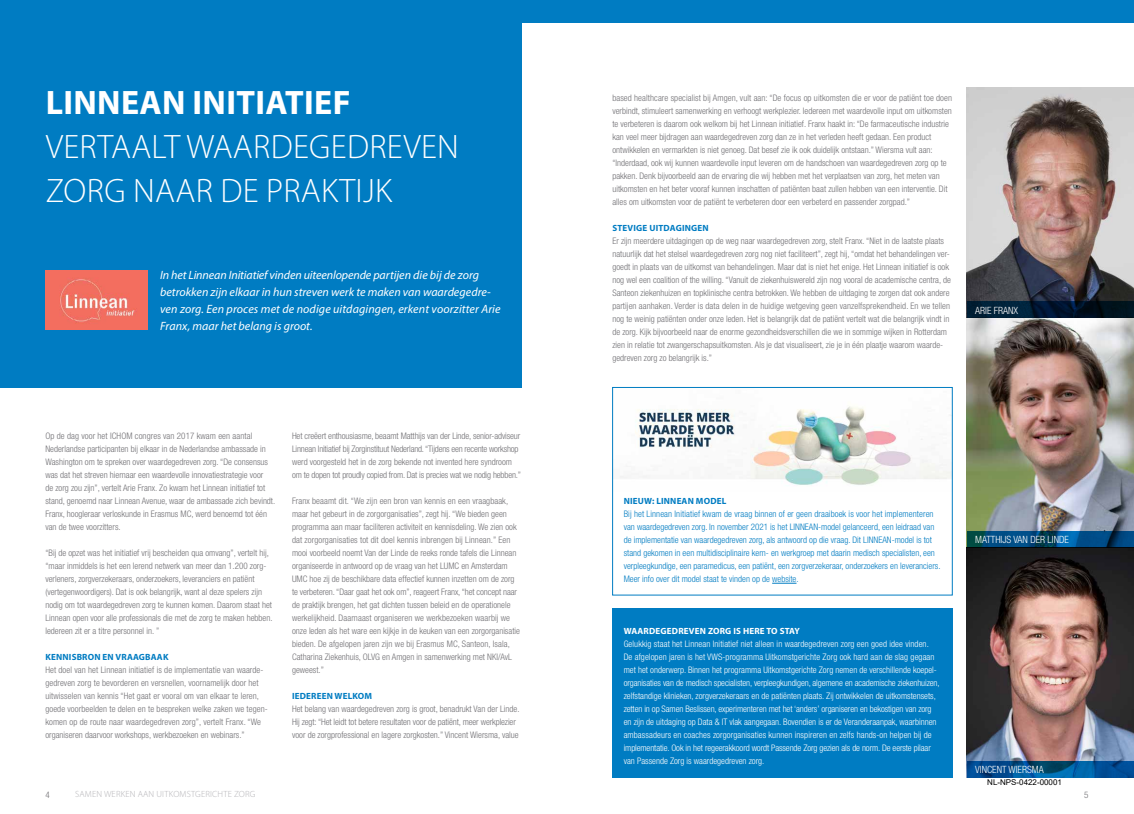
<style>
.page{position:relative;width:1134px;height:814px;background:#fff}
.page>*{position:absolute;margin:0;border:0;box-sizing:border-box;transform-origin:0 0}
.t1{font:300 34px/44px "Myriad Pro";letter-spacing:.01em;color:#fff}
.t2{font:700 34px "Myriad Pro";letter-spacing:.01em;color:#fff}
.t3{font:italic 12px/17px "Myriad Pro";color:#fff}
.t4{font:300 condensed 10px "Helvetica Neue";color:#fff}
.t5{font:300 condensed 9px/13px "Helvetica Neue";color:#717074}
.t6{font:300 condensed 9px/13px "Helvetica Neue";color:#fff}
.t7{font:300 condensed 9px/13px "Helvetica Neue";color:#007cc2}
.t8{font:700 9px "Myriad Pro";letter-spacing:.02em;color:#007cc2}
.t9{font:300 9px "Myriad Pro";letter-spacing:.02em;color:#b4b3b7}
.t10{font:700 9px "Myriad Pro";letter-spacing:.02em;color:#fff}
.t11{font:8px "Arial";color:#000}
</style>
<div class="page">
<div style="left:612px;top:608px;width:340px;height:169px;background:#007cc2"></div>
<div style="left:0;top:0;width:522px;height:388px;background:#007cc2"></div>
<img style="left:45px;top:270px;width:102px;height:60px">
<div style="left:292px;top:0;width:842px;height:23px;background:#007cc2"></div>
<img style="left:967px;top:88px;width:167px;height:673px">
<svg style="left:967px;top:761px;width:167px;height:16px;background:#00508f"></svg>
<svg style="left:967px;top:531px;width:167px;height:16px;background:#004b7a"></svg>
<svg style="left:967px;top:301px;width:167px;height:17px;background:#00182d"></svg>
<img style="left:620px;top:406px;width:330px;height:79px">
<div style="left:612px;top:387px;width:340px;height:208px;border:1px solid #007cc2"></div>
<svg style="left:772px;top:583px;width:24px;height:1px"></svg>
<h1 class="t2" style="left:46px;top:80px;width:306px">LINNEAN INITIATIEF</h1>
<h1 class="t1" style="left:46px;top:124px;width:415px">VERTAALT WAARDEGEDREVEN<br>ZORG NAAR DE PRAKTIJK</h1>
<p class="t3" style="left:160px;top:266px;width:342px">In het Linnean Initiatief vinden uiteenlopende partijen die bij de zorg betrokken zijn elkaar in hun streven werk te maken van waardegedre&shy;ven zorg. Een proces met de nodige uitdagingen, erkent voorzitter Arie Franx, maar het belang is groot.</p>
<p class="t5" style="left:45px;top:429px;width:231px">Op de dag voor het ICHOM congres van 2017 kwam een aantal Nederlandse participanten bij elkaar in de Nederlandse ambassade in Washington om te spreken over waardegedreven zorg. “De consensus was dat het streven hiernaar een waardevolle innovatiestrategie voor<br>de zorg zou zijn”, vertelt Arie Franx. Zo kwam het Linnean initiatief tot stand, genoemd naar Linnean Avenue, waar de ambassade zich bevindt.<br>Franx, hoogleraar verloskunde in Erasmus MC, werd benoemd tot één van de twee voorzitters.</p>
<p class="t5" style="left:45px;top:546px;width:229px">“Bij de opzet was het initiatief vrij bescheiden qua omvang”, vertelt hij, “maar inmiddels is het een lerend netwerk van meer dan 1.200 zorg&shy;verleners, zorgverzekeraars, onderzoekers, leveranciers en patiënt (vertegenwoordigers). Dat is ook belangrijk, want al deze spelers zijn nodig om tot waardegedreven zorg te kunnen komen. Daarom staat het Linnean open voor alle professionals die met de zorg te maken hebben.<br>Iedereen zit er a titre personnel in. ”</p>
<p class="t8" style="left:45px;top:651px;width:125px">KENNISBRON EN VRAAGBAAK</p>
<p class="t5" style="left:45px;top:663px;width:224px">Het doel van het Linnean initiatief is de implementatie van waarde&shy;gedreven zorg te bevorderen en versnellen, voornamelijk door het uitwisselen van kennis “Het gaat er vooral om van elkaar te leren, goede voorbeelden te delen en te bespreken welke zaken we tegen&shy;komen op de route naar waardegedreven zorg”, vertelt Franx. “We organiseren daarvoor workshops, werkbezoeken en webinars.”</p>
<p class="t5" style="left:292px;top:429px;width:231px">Het creëert enthousiasme, beaamt Matthijs van der Linde, senior-adviseur Linnean Initiatief bij Zorginstituut Nederland. “Tijdens een recente workshop werd voorgesteld het in de zorg bekende not invented here syndroom om te dopen tot proudly copied from. Dat is precies wat we nodig hebben.”</p>
<p class="t5" style="left:292px;top:494px;width:229px">Franx beaamt dit. “We zijn een bron van kennis en een vraagbaak, maar het gebeurt in de zorgorganisaties”, zegt hij. “We bieden geen programma aan maar faciliteren activiteit en kennisdeling. We zien ook dat zorgorganisaties tot dit doel kennis inbrengen bij Linnean.” Een mooi voorbeeld noemt Van der Linde de reeks ronde tafels die Linnean organiseerde in antwoord op de vraag van het LUMC en Amsterdam UMC hoe zij de beschikbare data effectief kunnen inzetten om de zorg te verbeteren. “Daar gaat het ook om”, reageert Franx, “het concept naar de praktijk brengen, het gat dichten tussen beleid en de operationele werkelijkheid. Daarnaast organiseren we werkbezoeken waarbij we onze leden als het ware een kijkje in de keuken van een zorgorganisatie bieden. De afgelopen jaren zijn we bij Erasmus MC, Santeon, Isala, Catharina Ziekenhuis, OLVG en Amgen in samenwerking met NKI/AvL geweest.”</p>
<p class="t8" style="left:292px;top:690px;width:82px">IEDEREEN WELKOM</p>
<p class="t5" style="left:292px;top:702px;width:229px">Het belang van waardegedreven zorg is groot, benadrukt Van der Linde.<br>Hij zegt: “Het leidt tot betere resultaten voor de patiënt, meer werkplezier voor de zorgprofessional en lagere zorgkosten.” Vincent Wiersma, value</p>
<p class="t5" style="left:612px;top:91px;width:341px">based healthcare specialist bij Amgen, vult aan: “De focus op uitkomsten die er voor de patiënt toe doen verbindt, stimuleert samenwerking en verhoogt werkplezier. Iedereen met waardevolle input om uitkomsten te verbeteren is daarom ook welkom bij het Linnean initiatief. Franx haakt in: “De farmaceutische industrie kan veel meer bijdragen aan waardegedreven zorg dan ze in het verleden heeft gedaan. Een product ontwikkelen en vermarkten is niet genoeg. Dat besef zie ik ook duidelijk ontstaan.” Wiersma vult aan: “Inderdaad, ook wij kunnen waardevolle input leveren om de handschoen van waardegedreven zorg op te pakken. Denk bijvoorbeeld aan de ervaring die wij hebben met het verplaatsen van zorg, het meten van uitkomsten en het beter vooraf kunnen inschatten of patiënten baat zullen hebben van een interventie. Dit alles om uitkomsten voor de patiënt te verbeteren door een verbeterd en passender zorgpad.”</p>
<p class="t8" style="left:612px;top:222px;width:98px">STEVIGE UITDAGINGEN</p>
<p class="t5" style="left:612px;top:234px;width:340px">Er zijn meerdere uitdagingen op de weg naar waardegedreven zorg, stelt Franx. “Niet in de laatste plaats natuurlijk dat het stelsel waardegedreven zorg nog niet faciliteert”, zegt hij, “omdat het behandelingen ver&shy;goedt in plaats van de uitkomst van behandelingen. Maar dat is niet het enige. Het Linnean initiatief is ook nog wel een coalition of the willing. “Vanuit de ziekenhuiswereld zijn nog vooral de academische centra, de Santeon ziekenhuizen en topklinische centra betrokken. We hebben de uitdaging te zorgen dat ook andere partijen aanhaken. Verder is data delen in de huidige wetgeving geen vanzelfsprekendheid. En we tellen nog te weinig patiënten onder onze leden. Het is belangrijk dat de patiënt vertelt wat die belangrijk vindt in de zorg. Kijk bijvoorbeeld naar de enorme gezondheidsverschillen die we in sommige wijken in Rotterdam zien in relatie tot zwangerschapsuitkomsten. Als je dat visualiseert, zie je in één plaatje waarom waarde&shy;gedreven zorg zo belangrijk is.”</p>
<p class="t4" style="left:975px;top:304px;width:44px">ARIE FRANX</p>
<p class="t8" style="left:624px;top:495px;width:104px">NIEUW: LINNEAN MODEL</p>
<p class="t7" style="left:624px;top:507px;width:318px">Bij het Linnean Initiatief kwam de vraag binnen of er geen draaiboek is voor het implementeren van waardegedreven zorg. In november 2021 is het LINNEAN-model gelanceerd, een leidraad van de implementatie van waardegedreven zorg, als antwoord op die vraag. Dit LINNEAN-model is tot stand gekomen in een multidisciplinaire kern- en werkgroep met daarin medisch specialisten, een verpleegkundige, een paramedicus, een patiënt, een zorgverzekeraar, onderzoekers en leveranciers.<br>Meer info over dit model staat te vinden op de website.</p>
<p class="t10" style="left:624px;top:625px;width:178px">WAARDEGEDREVEN ZORG IS HERE TO STAY</p>
<p class="t6" style="left:624px;top:637px;width:317px">Gelukkig staat het Linnean Initiatief niet alleen in waardegedreven zorg een goed idee vinden.<br>De afgelopen jaren is het VWS-programma Uitkomstgerichte Zorg ook hard aan de slag gegaan met het onderwerp. Binnen het programma Uitkomstgerichte Zorg nemen de verschillende koepel&shy;organisaties van de medisch specialisten, verpleegkundigen, algemene en academische ziekenhuizen, zelfstandige klinieken, zorgverzekeraars en de patiënten plaats. Zij ontwikkelen de uitkomstensets, zetten in op Samen Beslissen, experimenteren met het ‘anders’ organiseren en bekostigen van zorg en zijn de uitdaging op Data &amp; IT vlak aangegaan. Bovendien is er de Veranderaanpak, waarbinnen ambassadeurs en coaches zorgorganisaties kunnen inspireren en zelfs hands-on helpen bij de implementatie. Ook in het regeerakkoord wordt Passende Zorg gezien als de norm. De eerste pilaar van Passende Zorg is waardegedreven zorg.</p>
<p class="t4" style="left:975px;top:534px;width:95px">MATTHIJS VAN DER LINDE</p>
<p class="t4" style="left:975px;top:764px;width:70px">VINCENT WIERSMA</p>
<p class="t11" style="left:987px;top:776px;width:76px">NL-NPS-0422-00001</p>
<p class="t5" style="left:45px;top:787px;width:6px">4</p>
<p class="t9" style="left:75px;top:788px;width:182px">SAMEN WERKEN AAN UITKOMSTGERICHTE ZORG</p>
<p class="t5" style="left:1084px;top:787px;width:6px">5</p>
</div>
